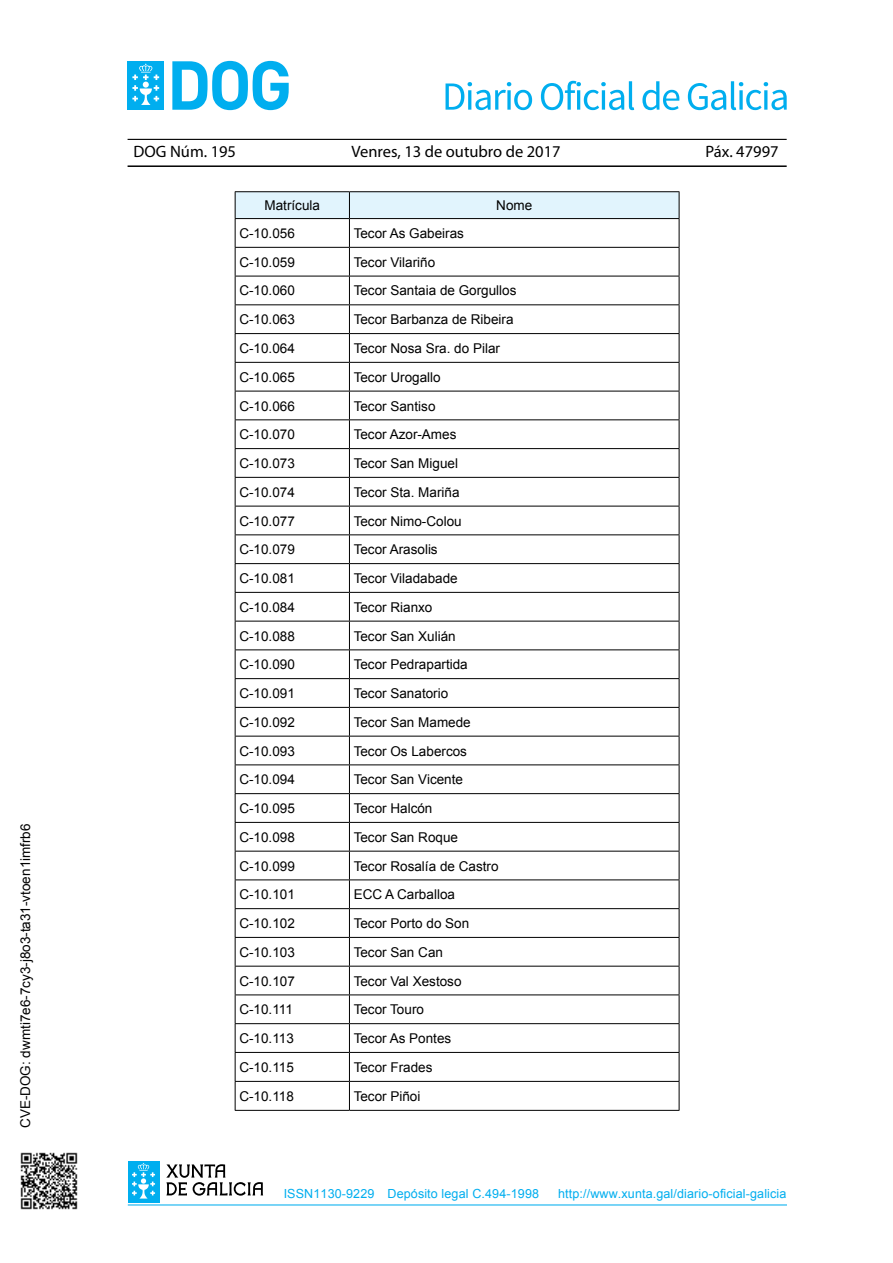
<style>
.page{position:relative;width:893px;height:1263px;background:#fff}
.page>*{position:absolute;margin:0;border:0;box-sizing:border-box;transform-origin:0 0}
.t1{font:16.5px "Myriad Pro";color:#000}
.t2{font:13.5px "Arial";color:#000}
.t3{font:12.6px "Arial";letter-spacing:.01em;color:#00aeef}
</style>
<div class="page">
<hr style="left:128px;top:139px;width:659px;height:1px;background:#000">
<hr style="left:128px;top:165px;width:659px;height:2px;background:#000">
<div style="left:128px;top:61px;width:36px;height:49px;background:#00aeef"></div>
<svg style="left:132px;top:64px;width:27px;height:41px"></svg>
<svg style="left:172px;top:61px;width:117px;height:49px"></svg>
<hr style="left:128px;top:1204px;width:659px;height:1px;background:#00aeef">
<div style="left:128px;top:1161px;width:31px;height:42px;background:#00aeef"></div>
<svg style="left:132px;top:1163px;width:23px;height:35px"></svg>
<svg style="left:166px;top:1164px;width:97px;height:32px"></svg>
<svg style="left:446px;top:82px;width:86px;height:28px"></svg>
<svg style="left:541px;top:81px;width:93px;height:29px"></svg>
<svg style="left:642px;top:81px;width:37px;height:29px"></svg>
<svg style="left:688px;top:81px;width:99px;height:29px"></svg>
<hr style="left:235px;top:191px;width:114px;height:1px;background:#000">
<hr style="left:349px;top:191px;width:330px;height:1px;background:#000">
<svg style="left:235px;top:192px;width:445px;height:918px"></svg>
<hr style="left:235px;top:1110px;width:114px;height:1px;background:#000">
<hr style="left:349px;top:1110px;width:330px;height:1px;background:#000">
<img style="left:20px;top:1152px;width:58px;height:58px">
<p class="t2" style="left:20px;top:1128px;width:306px;rotate:-90deg">CVE-DOG: dwmti7e6-7cy3-j8o3-ta31-vtoen1imfrb6</p>
<p class="t1" style="left:134px;top:141px;width:104px">DOG Núm. 195</p>
<p class="t1" style="left:351px;top:141px;width:211px">Venres, 13 de outubro de 2017</p>
<p class="t1" style="left:705px;top:141px;width:75px">Páx. 47997</p>
<p class="t2" style="left:265px;top:196px;width:57px">Matrícula</p>
<p class="t2" style="left:496px;top:196px;width:38px">Nome</p>
<p class="t2" style="left:239px;top:224px;width:57px">C-10.056</p>
<p class="t2" style="left:354px;top:224px;width:112px">Tecor As Gabeiras</p>
<p class="t2" style="left:239px;top:253px;width:57px">C-10.059</p>
<p class="t2" style="left:354px;top:253px;width:83px">Tecor Vilariño</p>
<p class="t2" style="left:239px;top:282px;width:57px">C-10.060</p>
<p class="t2" style="left:354px;top:282px;width:164px">Tecor Santaia de Gorgullos</p>
<p class="t2" style="left:239px;top:311px;width:57px">C-10.063</p>
<p class="t2" style="left:354px;top:311px;width:161px">Tecor Barbanza de Ribeira</p>
<p class="t2" style="left:239px;top:339px;width:57px">C-10.064</p>
<p class="t2" style="left:354px;top:339px;width:148px">Tecor Nosa Sra. do Pilar</p>
<p class="t2" style="left:239px;top:368px;width:57px">C-10.065</p>
<p class="t2" style="left:354px;top:368px;width:89px">Tecor Urogallo</p>
<p class="t2" style="left:239px;top:397px;width:57px">C-10.066</p>
<p class="t2" style="left:354px;top:397px;width:83px">Tecor Santiso</p>
<p class="t2" style="left:239px;top:426px;width:57px">C-10.070</p>
<p class="t2" style="left:354px;top:426px;width:104px">Tecor Azor-Ames</p>
<p class="t2" style="left:239px;top:454px;width:57px">C-10.073</p>
<p class="t2" style="left:354px;top:454px;width:106px">Tecor San Miguel</p>
<p class="t2" style="left:239px;top:483px;width:57px">C-10.074</p>
<p class="t2" style="left:354px;top:483px;width:107px">Tecor Sta. Mariña</p>
<p class="t2" style="left:239px;top:512px;width:57px">C-10.077</p>
<p class="t2" style="left:354px;top:512px;width:110px">Tecor Nimo-Colou</p>
<p class="t2" style="left:239px;top:541px;width:57px">C-10.079</p>
<p class="t2" style="left:354px;top:541px;width:86px">Tecor Arasolis</p>
<p class="t2" style="left:239px;top:569px;width:57px">C-10.081</p>
<p class="t2" style="left:354px;top:569px;width:106px">Tecor Viladabade</p>
<p class="t2" style="left:239px;top:598px;width:57px">C-10.084</p>
<p class="t2" style="left:354px;top:598px;width:80px">Tecor Rianxo</p>
<p class="t2" style="left:239px;top:627px;width:57px">C-10.088</p>
<p class="t2" style="left:354px;top:627px;width:104px">Tecor San Xulián</p>
<p class="t2" style="left:239px;top:656px;width:57px">C-10.090</p>
<p class="t2" style="left:354px;top:656px;width:116px">Tecor Pedrapartida</p>
<p class="t2" style="left:239px;top:684px;width:57px">C-10.091</p>
<p class="t2" style="left:354px;top:684px;width:96px">Tecor Sanatorio</p>
<p class="t2" style="left:239px;top:713px;width:57px">C-10.092</p>
<p class="t2" style="left:354px;top:713px;width:119px">Tecor San Mamede</p>
<p class="t2" style="left:239px;top:742px;width:57px">C-10.093</p>
<p class="t2" style="left:354px;top:742px;width:115px">Tecor Os Labercos</p>
<p class="t2" style="left:239px;top:771px;width:57px">C-10.094</p>
<p class="t2" style="left:354px;top:771px;width:111px">Tecor San Vicente</p>
<p class="t2" style="left:239px;top:799px;width:57px">C-10.095</p>
<p class="t2" style="left:354px;top:799px;width:80px">Tecor Halcón</p>
<p class="t2" style="left:239px;top:828px;width:57px">C-10.098</p>
<p class="t2" style="left:354px;top:828px;width:106px">Tecor San Roque</p>
<p class="t2" style="left:239px;top:857px;width:57px">C-10.099</p>
<p class="t2" style="left:354px;top:857px;width:146px">Tecor Rosalía de Castro</p>
<p class="t2" style="left:239px;top:886px;width:57px">C-10.101</p>
<p class="t2" style="left:354px;top:886px;width:103px">ECC A Carballoa</p>
<p class="t2" style="left:239px;top:914px;width:57px">C-10.102</p>
<p class="t2" style="left:354px;top:914px;width:117px">Tecor Porto do Son</p>
<p class="t2" style="left:239px;top:943px;width:57px">C-10.103</p>
<p class="t2" style="left:354px;top:943px;width:91px">Tecor San Can</p>
<p class="t2" style="left:239px;top:972px;width:57px">C-10.107</p>
<p class="t2" style="left:354px;top:972px;width:109px">Tecor Val Xestoso</p>
<p class="t2" style="left:239px;top:1001px;width:55px">C-10.111</p>
<p class="t2" style="left:354px;top:1001px;width:72px">Tecor Touro</p>
<p class="t2" style="left:239px;top:1030px;width:56px">C-10.113</p>
<p class="t2" style="left:354px;top:1030px;width:99px">Tecor As Pontes</p>
<p class="t2" style="left:239px;top:1058px;width:56px">C-10.115</p>
<p class="t2" style="left:354px;top:1058px;width:80px">Tecor Frades</p>
<p class="t2" style="left:239px;top:1087px;width:56px">C-10.118</p>
<p class="t2" style="left:354px;top:1087px;width:68px">Tecor Piñoi</p>
<p class="t3" style="left:284px;top:1185px;width:257px">ISSN1130-9229 Depósito legal C.494-1998</p>
<p class="t3" style="left:558px;top:1185px;width:230px">http://www.xunta.gal/diario-oficial-galicia</p>
</div>
